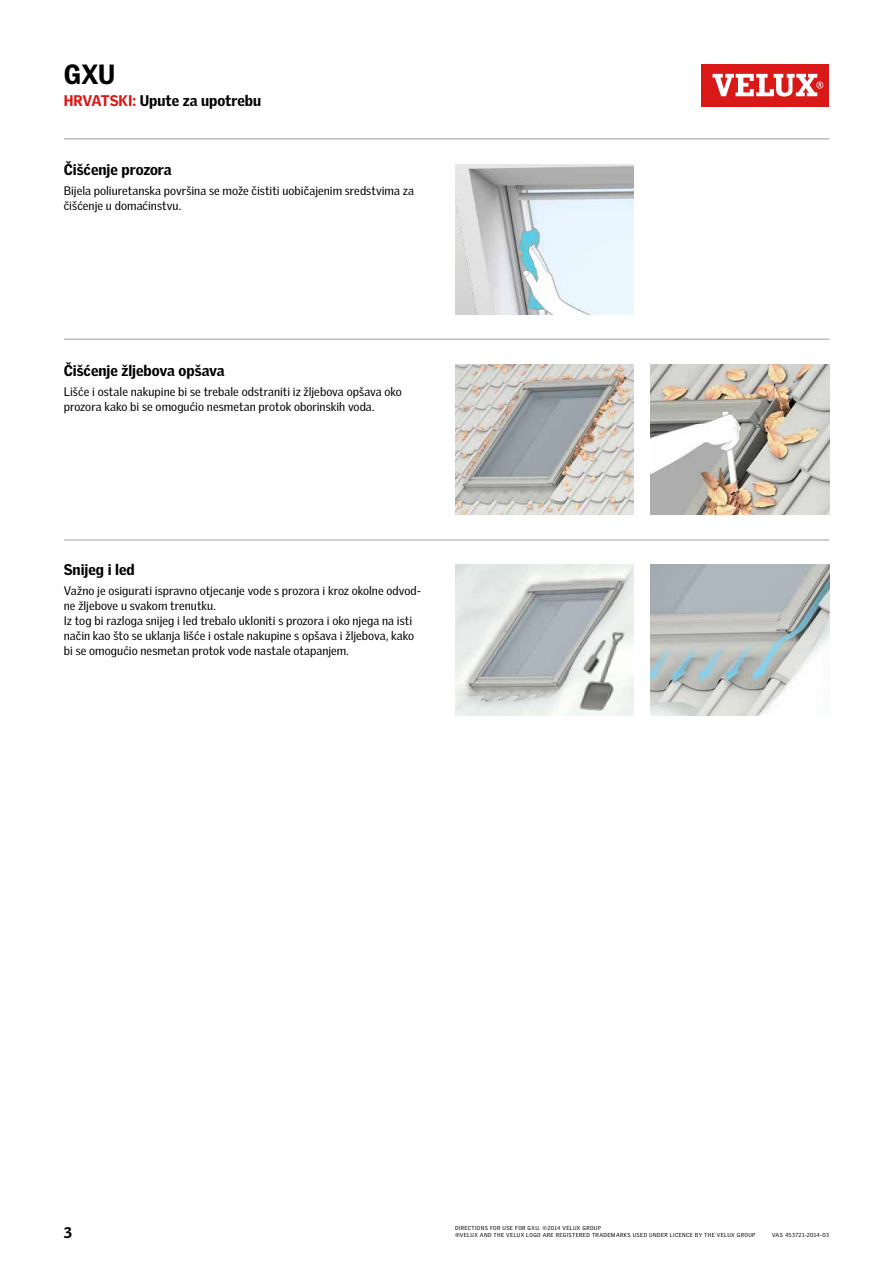
<style>
.page{position:relative;width:893px;height:1263px;background:#fff}
.page>*{position:absolute;margin:0;border:0;box-sizing:border-box;transform-origin:0 0}
.t1{font:900 27px "Velux Gothic";color:#000}
.t2{font:900 15px "Velux Gothic";letter-spacing:-.005em;color:#000}
.t3{font:12px/15px "Velux Gothic";letter-spacing:.005em;color:#000}
.t4{font:5.7px/7.5px "Velux Gothic";letter-spacing:.06em;color:#000}
.s1{color:#d91918}
</style>
<div class="page">
<div style="left:702px;top:64px;width:127px;height:42px;background:#d91918"></div>
<svg style="left:712px;top:74px;width:111px;height:23px"></svg>
<img style="left:455px;top:164px;width:179px;height:150px">
<img style="left:455px;top:364px;width:179px;height:151px">
<img style="left:651px;top:364px;width:178px;height:151px">
<img style="left:651px;top:565px;width:178px;height:150px">
<img style="left:455px;top:565px;width:179px;height:150px">
<img style="left:571px;top:621px;width:83px;height:95px">
<hr style="left:64px;top:539px;width:765px;height:2px;background:#bebfbd">
<hr style="left:64px;top:138px;width:765px;height:2px;background:#bebfbd">
<hr style="left:64px;top:338px;width:765px;height:2px;background:#bebfbd">
<h1 class="t1" style="left:64px;top:57px;width:53px">GXU</h1>
<p class="t2" style="left:64px;top:91px;width:199px"><span class="s1">HRVATSKI:</span> Upute za upotrebu</p>
<p class="t2" style="left:64px;top:160px;width:109px">Čišćenje prozora</p>
<p class="t3" style="left:64px;top:183px;width:352px">Bijela poliuretanska površina se može čistiti uobičajenim sredstvima za čišćenje u domaćinstvu.</p>
<p class="t2" style="left:64px;top:361px;width:163px">Čišćenje žljebova opšava</p>
<p class="t3" style="left:64px;top:384px;width:340px">Lišće i ostale nakupine bi se trebale odstraniti iz žljebova opšava oko prozora kako bi se omogućio nesmetan protok oborinskih voda.</p>
<p class="t2" style="left:64px;top:560px;width:72px">Snijeg i led</p>
<p class="t3" style="left:64px;top:583px;width:359px">Važno je osigurati ispravno otjecanje vode s prozora i kroz okolne odvod&shy;ne žljebove u svakom trenutku.<br>Iz tog bi razloga snijeg i led trebalo ukloniti s prozora i oko njega na isti način kao što se uklanja lišće i ostale nakupine s opšava i žljebova, kako bi se omogućio nesmetan protok vode nastale otapanjem.</p>
<p class="t2" style="left:64px;top:1222px;width:10px">3</p>
<p class="t4" style="left:455px;top:1224px;width:302px">DIRECTIONS FOR USE FOR GXU. ©2014 VELUX GROUP<br>®VELUX AND THE VELUX LOGO ARE REGISTERED TRADEMARKS USED UNDER LICENCE BY THE VELUX GROUP</p>
<p class="t4" style="left:772px;top:1231px;width:59px">VAS 453721-2014-03</p>
</div>
